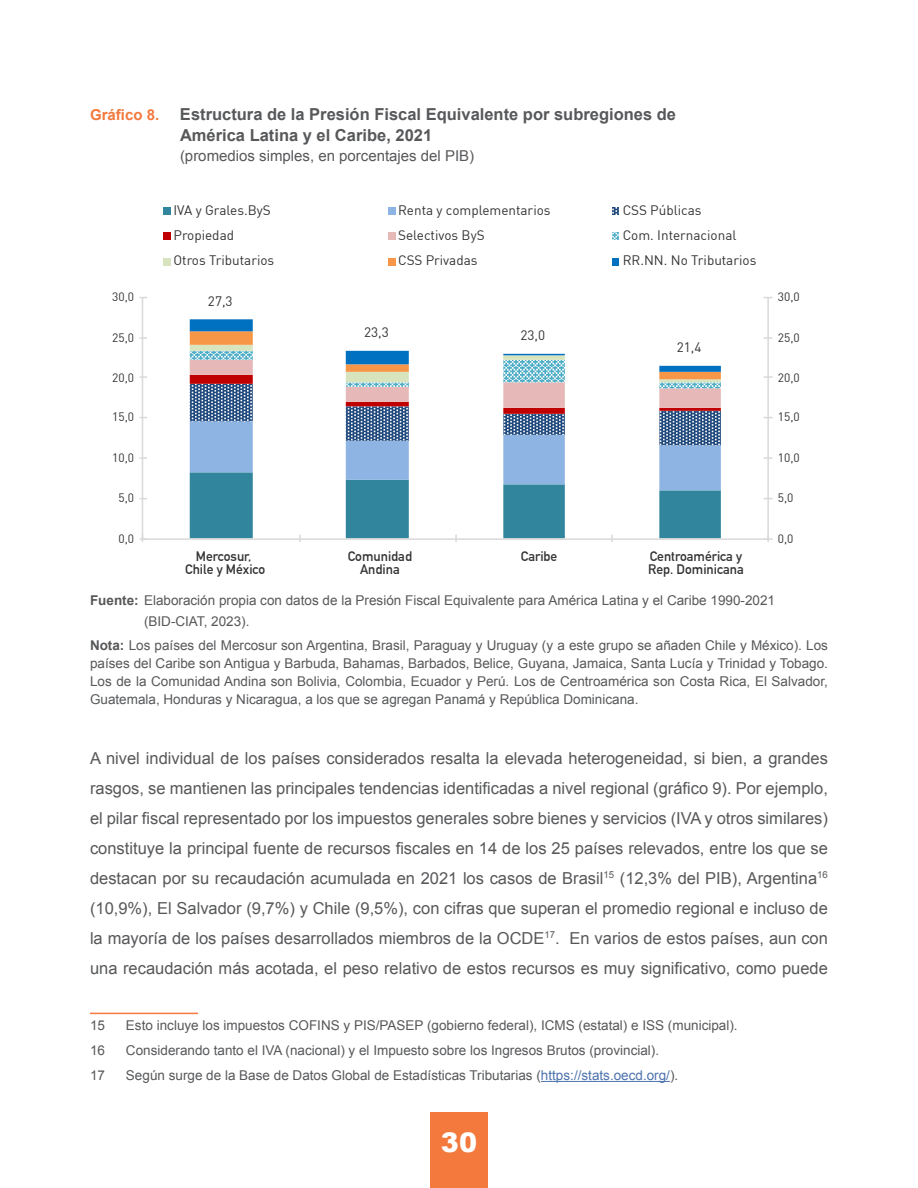
<style>
.page{position:relative;width:918px;height:1188px;background:#fff}
.page>*{position:absolute;margin:0;border:0;box-sizing:border-box;transform-origin:0 0}
.t1{font:900 27px "Arial";color:#fff}
.t2{font:16.5px/30px "Arial";color:#57585a;text-align:justify}
.t3{font:700 16.5px "Arial";color:#57585a}
.t4{font:15px "Arial";color:#57585a}
.t5{font:700 15px "Arial";color:#f3793d}
.footnote{font:13.5px/18px "Arial";color:#57585a;text-align:justify}
.t6{font:13.5px "DIN";color:#333}
.t7{font:700 13.5px/13.2px "DIN Alternate";color:#333;text-align:center}
.t8{font:12px "DIN";color:#333}
.s1{font-weight:700}
.s2{color:#4d72ac}
</style>
<div class="page">
<div style="left:430px;top:1112px;width:58px;height:76px;background:#f3793d"></div>
<hr style="left:767px;top:298px;width:2px;height:241px;background:#d9d9d9">
<svg style="left:764px;top:457px;width:9px;height:2px"></svg>
<svg style="left:764px;top:376px;width:9px;height:2px"></svg>
<svg style="left:764px;top:337px;width:9px;height:2px"></svg>
<hr style="left:142px;top:298px;width:1px;height:241px;background:#d9d9d9">
<svg style="left:139px;top:457px;width:8px;height:2px"></svg>
<svg style="left:139px;top:376px;width:8px;height:2px"></svg>
<svg style="left:139px;top:337px;width:8px;height:2px"></svg>
<hr style="left:142px;top:538px;width:626px;height:2px;background:#d9d9d9">
<svg style="left:139px;top:535px;width:5px;height:7px"></svg>
<svg style="left:190px;top:319px;width:531px;height:223px"></svg>
<svg style="left:767px;top:538px;width:6px;height:4px"></svg>
<div style="left:163px;top:207px;width:7px;height:8px;background:#31859c"></div>
<div style="left:388px;top:207px;width:7px;height:8px;background:#8eb4e3"></div>
<svg style="left:613px;top:207px;width:6px;height:8px"></svg>
<div style="left:163px;top:232px;width:7px;height:8px;background:#c00000"></div>
<div style="left:388px;top:232px;width:7px;height:8px;background:#e6b9b8"></div>
<svg style="left:613px;top:232px;width:6px;height:8px"></svg>
<div style="left:163px;top:258px;width:7px;height:7px;background:#d7e4bd"></div>
<div style="left:388px;top:258px;width:7px;height:7px;background:#f79646"></div>
<div style="left:613px;top:258px;width:6px;height:7px;background:#0070c0"></div>
<hr style="left:90px;top:1013px;width:108px;height:1px;background:#f3793d">
<hr style="left:541px;top:1081px;width:129px;height:1px;background:#4d72ac">
<p class="t5" style="left:90px;top:105px;width:71px">Gráfico 8.</p>
<p class="t3" style="left:180px;top:103px;width:498px">Estructura de la Presión Fiscal Equivalente por subregiones de</p>
<p class="t3" style="left:180px;top:124px;width:254px">América Latina y el Caribe, 2021</p>
<p class="t4" style="left:180px;top:145px;width:296px">(promedios simples, en porcentajes del PIB)</p>
<p class="t6" style="left:173px;top:201px;width:99px">IVA y Grales.ByS</p>
<p class="t6" style="left:398px;top:201px;width:154px">Renta y complementarios</p>
<p class="t6" style="left:623px;top:201px;width:80px">CSS Públicas</p>
<p class="t6" style="left:173px;top:227px;width:62px">Propiedad</p>
<p class="t6" style="left:398px;top:227px;width:88px">Selectivos ByS</p>
<p class="t6" style="left:623px;top:227px;width:115px">Com. Internacional</p>
<p class="t6" style="left:173px;top:252px;width:102px">Otros Tributarios</p>
<p class="t6" style="left:398px;top:252px;width:81px">CSS Privadas</p>
<p class="t6" style="left:623px;top:252px;width:135px">RR.NN. No Tributarios</p>
<p class="t8" style="left:112px;top:289px;width:23px">30,0</p>
<p class="t6" style="left:208px;top:293px;width:26px">27,3</p>
<p class="t8" style="left:778px;top:289px;width:23px">30,0</p>
<p class="t8" style="left:112px;top:330px;width:23px">25,0</p>
<p class="t6" style="left:364px;top:324px;width:26px">23,3</p>
<p class="t6" style="left:520px;top:327px;width:26px">23,0</p>
<p class="t6" style="left:677px;top:339px;width:26px">21,4</p>
<p class="t8" style="left:778px;top:330px;width:23px">25,0</p>
<p class="t8" style="left:112px;top:371px;width:23px">20,0</p>
<p class="t8" style="left:778px;top:371px;width:23px">20,0</p>
<p class="t8" style="left:112px;top:410px;width:23px">15,0</p>
<p class="t8" style="left:778px;top:410px;width:23px">15,0</p>
<p class="t8" style="left:112px;top:450px;width:23px">10,0</p>
<p class="t8" style="left:778px;top:450px;width:23px">10,0</p>
<p class="t8" style="left:119px;top:491px;width:17px">5,0</p>
<p class="t8" style="left:778px;top:491px;width:17px">5,0</p>
<p class="t8" style="left:119px;top:531px;width:17px">0,0</p>
<p class="t8" style="left:778px;top:531px;width:17px">0,0</p>
<p class="t7" style="left:185px;top:549px;width:82px">Mercosur,<br>Chile y México</p>
<p class="t7" style="left:348px;top:549px;width:66px">Comunidad<br>Andina</p>
<p class="t7" style="left:521px;top:549px;width:38px">Caribe</p>
<p class="t7" style="left:648px;top:549px;width:97px;text-align:left">Centroamérica y<br>Rep. Dominicana</p>
<p class="footnote" style="left:90px;top:591px;width:687px"><span class="s1">Fuente:</span> Elaboración propia con datos de la Presión Fiscal Equivalente para América Latina y el Caribe 1990-2021</p>
<p class="footnote" style="left:144px;top:612px;width:107px">(BID-CIAT, 2023).</p>
<p class="footnote" style="left:90px;top:636px;width:739px"><span class="s1">Nota:</span> Los países del Mercosur son Argentina, Brasil, Paraguay y Uruguay (y a este grupo se añaden Chile y México). Los países del Caribe son Antigua y Barbuda, Bahamas, Barbados, Belice, Guyana, Jamaica, Santa Lucía y Trinidad y Tobago.<br>Los de la Comunidad Andina son Bolivia, Colombia, Ecuador y Perú. Los de Centroamérica son Costa Rica, El Salvador, Guatemala, Honduras y Nicaragua, a los que se agregan Panamá y República Dominicana.</p>
<p class="t2" style="left:90px;top:743px;width:739px">A nivel individual de los países considerados resalta la elevada heterogeneidad, si bien, a grandes rasgos, se mantienen las principales tendencias identificadas a nivel regional (gráfico 9). Por ejemplo, el pilar fiscal representado por los impuestos generales sobre bienes y servicios (IVA y otros similares) constituye la principal fuente de recursos fiscales en 14 de los 25 países relevados, entre los que se destacan por su recaudación acumulada en 2021 los casos de Brasil<sup>15</sup> (12,3% del PIB), Argentina<sup>16 </sup>(10,9%), El Salvador (9,7%) y Chile (9,5%), con cifras que superan el promedio regional e incluso de la mayoría de los países desarrollados miembros de la OCDE<sup>17</sup>. En varios de estos países, aun con una recaudación más acotada, el peso relativo de estos recursos es muy significativo, como puede</p>
<p class="footnote" style="left:90px;top:1016px;width:17px">15</p>
<p class="footnote" style="left:126px;top:1016px;width:613px">Esto incluye los impuestos COFINS y PIS/PASEP (gobierno federal), ICMS (estatal) e ISS (municipal).</p>
<p class="footnote" style="left:90px;top:1041px;width:17px">16</p>
<p class="footnote" style="left:126px;top:1041px;width:535px">Considerando tanto el IVA (nacional) y el Impuesto sobre los Ingresos Brutos (provincial).</p>
<p class="footnote" style="left:90px;top:1066px;width:17px">17</p>
<p class="footnote" style="left:126px;top:1066px;width:554px">Según surge de la Base de Datos Global de Estadísticas Tributarias (<span class="s2">https://stats.oecd.org/</span>).</p>
<h1 class="t1" style="left:441px;top:1123px;width:38px">30</h1>
</div>
